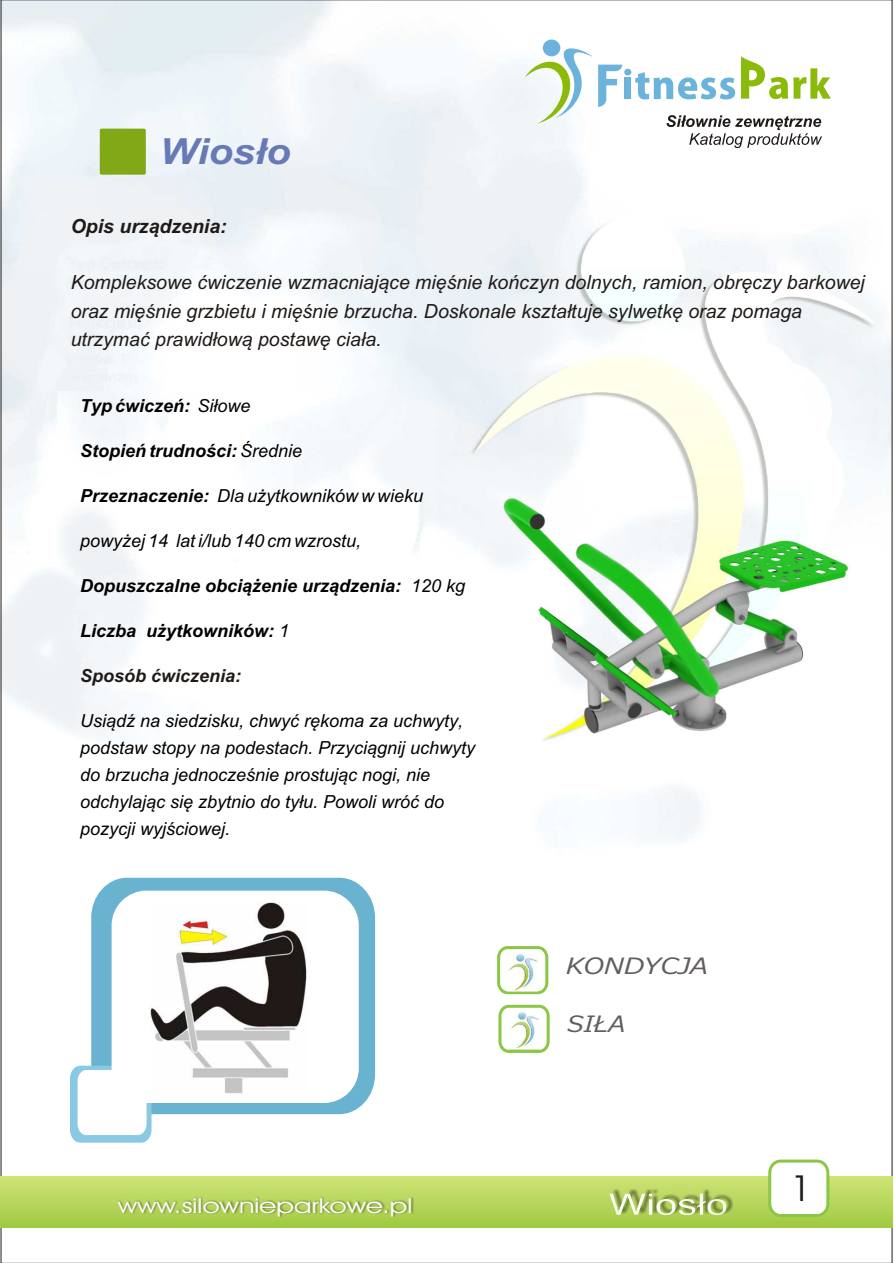
<style>
.page{position:relative;width:894px;height:1263px;background:#fff}
.page>*{position:absolute;margin:0;border:0;box-sizing:border-box;transform-origin:0 0}
.t1{font:italic 700 36px "Arial CE";color:#667ab5;scale:1.11 1}
.t2{font:36px "Avant Garde Bk BT";color:#1f1a17}
.t3{font:italic 22.35px "Meiryo UI";color:#615e5c;scale:1.2 1}
.t4{font:italic 22.35px "Meiryo UI";color:#615e5c;scale:1.14 1}
.t5{font:20.7px "Avant Garde Bk BT";color:#fff;scale:1.35 1}
.t6{font:italic 19.5px/28.3px "Arial CE";color:#1f1a17}
.t7{font:italic 700 19.5px "Arial CE";color:#1f1a17}
.t8{font:italic 18px/27px "Arial CE";color:#000}
.t9{font:italic 700 18px "Arial CE";color:#000}
.t10{font:italic 700 18px "Arial CE";color:#1f1a17}
.s1{font-weight:400}
.s2{font-weight:700}
</style>
<div class="page">
<img style="left:3px;top:2px;width:887px;height:1174px">
<img style="left:437px;top:173px;width:441px;height:591px">
<svg style="left:91px;top:878px;width:284px;height:236px;background:#74b8d4"></svg>
<img style="left:1px;top:1176px;width:891px;height:52px">
<div style="left:768px;top:1160px;width:61px;height:57px;background:#fff;border:3px solid #8ac745;border-radius:11px"></div>
<img style="left:118px;top:1196px;width:296px;height:21px">
<svg style="left:70px;top:1066px;width:82px;height:77px"></svg>
<img style="left:612px;top:1189px;width:121px;height:25px">
<img style="left:609px;top:1193px;width:117px;height:22px">
<div style="left:100px;top:129px;width:46px;height:46px;background:#80a817;border-radius:2px"></div>
<svg style="left:525px;top:40px;width:306px;height:108px"></svg>
<div style="left:497px;top:946px;width:51px;height:48px;background:#fff;border:3px solid #8ac745;border-radius:9px"></div>
<img style="left:508px;top:954px;width:29px;height:37px">
<div style="left:498px;top:1005px;width:52px;height:48px;background:#fff;border:3px solid #8ac745;border-radius:9px"></div>
<img style="left:509px;top:1012px;width:30px;height:38px">
<div style="left:112px;top:891px;width:247px;height:212px;background:#fff;border-radius:35px"></div>
<img style="left:150px;top:902px;width:156px;height:192px">
<img style="left:488px;top:446px;width:389px;height:316px">
<h1 class="t1" style="left:160px;top:138px;width:119px">Wios³o</h1>
<p class="t7" style="left:71px;top:218px;width:158px">Opis urz¹dzenia:</p>
<p class="t6" style="left:71px;top:270px;width:796px">Kompleksowe æwiczenie wzmacniaj¹ce miêœnie koñczyn dolnych, ramion, obrêczy barkowej oraz miêœnie grzbietu i miêœnie brzucha. Doskonale kszta³tuje sylwetkê oraz pomaga utrzymaæ prawid³ow¹ postawê cia³a.</p>
<p class="t9" style="left:80px;top:399px;width:172px">Typ æwiczeñ: <span class="s1">Si³owe</span></p>
<p class="t9" style="left:80px;top:444px;width:224px">Stopieñ trudnoœci: <span class="s1">Œrednie</span></p>
<p class="t8" style="left:80px;top:483px;width:345px"><span class="s2">Przeznaczenie:</span> Dla u¿ytkowników w wieku</p>
<p class="t8" style="left:80px;top:528px;width:283px">powy¿ej 14 lat i/lub 140 cm wzrostu,</p>
<p class="t9" style="left:80px;top:579px;width:387px">Dopuszczalne obci¹¿enie urz¹dzenia: <span class="s1">120 kg</span></p>
<p class="t9" style="left:80px;top:624px;width:211px">Liczba u¿ytkowników: <span class="s1">1</span></p>
<p class="t10" style="left:80px;top:669px;width:163px">Sposób æwiczenia:</p>
<p class="t8" style="left:80px;top:708px;width:397px">Usi¹dŸ na siedzisku, chwyæ rêkoma za uchwyty, podstaw stopy na podestach. Przyci¹gnij uchwyty do brzucha jednoczeœnie prostuj¹c nogi, nie odchylaj¹c siê zbytnio do ty³u. Powoli wróæ do pozycji wyjœciowej.</p>
<p class="t5" style="left:118px;top:1197px;width:220px">www.silownieparkowe.pl</p>
<p class="t3" style="left:566px;top:954px;width:120px">KONDYCJA</p>
<p class="t4" style="left:567px;top:1013px;width:52px">SI£A</p>
<h1 class="t2" style="left:791px;top:1173px;width:22px">1</h1>
</div>
